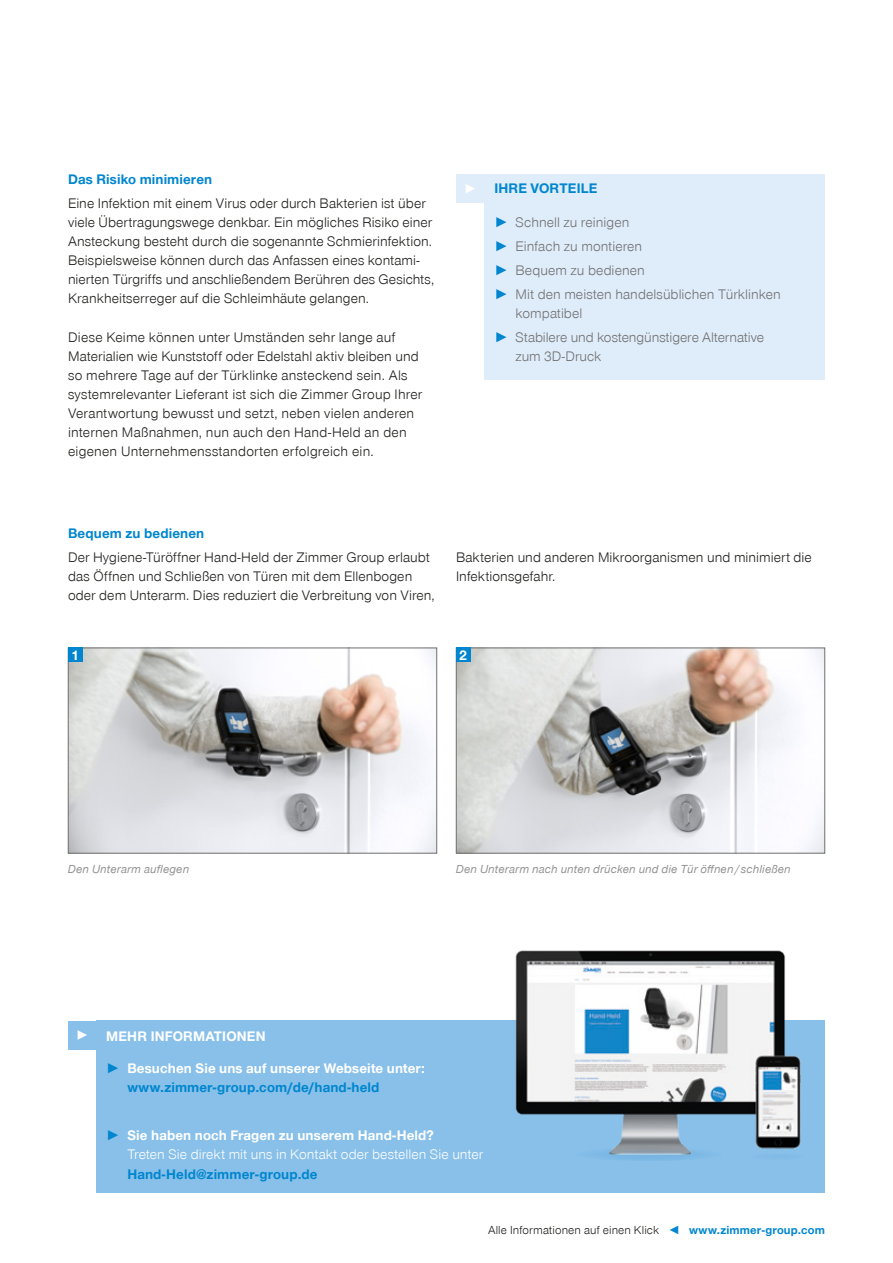
<style>
.page{position:relative;width:893px;height:1263px;background:#fff}
.page>*{position:absolute;margin:0;border:0;box-sizing:border-box;transform-origin:0 0}
.CB_AF_Fließtext_zent{font:700 14.4px "Zimmer Group Sans Global";color:#fff}
.BR_CB_AF_Fließtext_l{font:300 14.25px/19.2px "Zimmer Group Sans Global";letter-spacing:.01em;color:#1d1d1b}
.t1{font:300 14.25px/19.2px "Zimmer Group Sans Global";letter-spacing:.005em;color:#70706f}
.t2{font:300 14.25px/19px "Zimmer Group Sans Global";letter-spacing:.005em;color:#fff}
.CB_AF_Headline_9_5_1{font:700 14.25px/19.2px "Zimmer Group Sans Global";letter-spacing:.01em;color:#fff}
.BR_CB_AF_Fließtext_l-2{font:700 14.25px "Zimmer Group Sans Global";letter-spacing:.01em;color:#0086ce}
.BR_CB_AF_Headline_9{font:700 14.25px "Zimmer Group Sans Global";letter-spacing:.01em;color:#0086ce}
.BR_CB_AF_Seitenzahl{font:italic 12px "Zimmer Group Sans";letter-spacing:.015em;color:#939292}
.CB_AF_Seitenzahl_Ill{font:300 12px "Zimmer Group Sans Global";letter-spacing:.01em;color:#1d1d1b}
.s1{font-weight:700;color:#0086ce}
.s2{color:#0086ce}
.s3{font-weight:700}
</style>
<div class="page">
<img style="left:70px;top:650px;width:365px;height:201px">
<div style="left:68px;top:648px;width:369px;height:205px;border:1px solid #70706f"></div>
<img style="left:458px;top:650px;width:365px;height:201px">
<div style="left:456px;top:648px;width:369px;height:205px;border:1px solid #70706f"></div>
<div style="left:68px;top:648px;width:14px;height:14px;background:#0086ce"></div>
<div style="left:456px;top:648px;width:14px;height:14px;background:#0086ce"></div>
<div style="left:456px;top:174px;width:29px;height:29px;background:#dfecfa"></div>
<svg style="left:466px;top:184px;width:9px;height:9px"></svg>
<div style="left:485px;top:174px;width:340px;height:206px;background:#dfecfa"></div>
<div style="left:68px;top:1021px;width:29px;height:28px;background:#88c0e9"></div>
<svg style="left:78px;top:1030px;width:9px;height:10px"></svg>
<div style="left:97px;top:1021px;width:728px;height:172px;background:#88c0e9"></div>
<img style="left:509px;top:950px;width:299px;height:199px">
<svg style="left:573px;top:1147px;width:152px;height:14px"></svg>
<div style="left:749px;top:1153px;width:57px;height:7px;background:#83bce7;border-radius:50%"></div>
<p class="BR_CB_AF_Fließtext_l-2" style="left:68px;top:171px;width:146px">Das Risiko minimieren</p>
<p class="BR_CB_AF_Fließtext_l" style="left:68px;top:193px;width:368px">Eine Infektion mit einem Virus oder durch Bakterien ist über viele Übertragungswege denkbar. Ein mögliches Risiko einer Ansteckung besteht durch die sogenannte Schmierinfektion.<br>Beispielsweise können durch das Anfassen eines kontami&shy;nierten Türgriffs und anschließendem Berühren des Gesichts, Krankheitserreger auf die Schleimhäute gelangen.</p>
<p class="BR_CB_AF_Fließtext_l" style="left:68px;top:327px;width:356px">Diese Keime können unter Umständen sehr lange auf Materialien wie Kunststoff oder Edelstahl aktiv bleiben und so mehrere Tage auf der Türklinke ansteckend sein. Als systemrelevanter Lieferant ist sich die Zimmer Group Ihrer Verantwortung bewusst und setzt, neben vielen anderen internen Maßnahmen, nun auch den Hand-Held an den eigenen Unternehmensstandorten erfolgreich ein.</p>
<p class="BR_CB_AF_Fließtext_l-2" style="left:68px;top:524px;width:138px">Bequem zu bedienen</p>
<p class="BR_CB_AF_Headline_9" style="left:494px;top:180px;width:105px">IHRE VORTEILE</p>
<p class="t1" style="left:494px;top:212px;width:137px"><span class="s1">►</span> Schnell zu reinigen</p>
<p class="t1" style="left:494px;top:236px;width:149px"><span class="s1">►</span> Einfach zu montieren</p>
<p class="t1" style="left:494px;top:260px;width:152px"><span class="s1">►</span> Bequem zu bedienen</p>
<p class="t1" style="left:516px;top:284px;width:267px;text-indent:-21px"><span class="s1">►</span> Mit den meisten handelsüblichen Türklinken kompatibel</p>
<p class="t1" style="left:516px;top:327px;width:250px;text-indent:-21px"><span class="s1">►</span> Stabilere und kostengünstigere Alternative zum 3D-Druck</p>
<p class="BR_CB_AF_Fließtext_l" style="left:68px;top:547px;width:368px">Der Hygiene-Türöffner Hand-Held der Zimmer Group erlaubt das Öffnen und Schließen von Türen mit dem Ellenbogen oder dem Unterarm. Dies reduziert die Verbreitung von Viren,</p>
<p class="BR_CB_AF_Fließtext_l" style="left:456px;top:547px;width:357px">Bakterien und anderen Mikroorganismen und minimiert die<br>Infektionsgefahr.</p>
<p class="CB_AF_Fließtext_zent" style="left:71px;top:646px;width:10px">1</p>
<p class="CB_AF_Fließtext_zent" style="left:459px;top:646px;width:10px">2</p>
<p class="BR_CB_AF_Seitenzahl" style="left:68px;top:860px;width:123px">Den Unterarm auflegen</p>
<p class="BR_CB_AF_Seitenzahl" style="left:456px;top:860px;width:336px">Den Unterarm nach unten drücken und die Tür öffnen/ schließen</p>
<p class="CB_AF_Headline_9_5_1" style="left:106px;top:1027px;width:161px">MEHR INFORMATIONEN</p>
<p class="CB_AF_Headline_9_5_1" style="left:127px;top:1059px;width:299px;text-indent:-21px"><span class="s2">►</span> Besuchen Sie uns auf unserer Webseite unter: <span class="s2">www.zimmer-group.com/de/hand-held</span></p>
<p class="t2" style="left:127px;top:1126px;width:357px;text-indent:-21px"><span class="s1">►</span> <span class="s3">Sie haben noch Fragen zu unserem Hand-Held?<br></span>Treten Sie direkt mit uns in Kontakt oder bestellen Sie unter<br><span class="s1">Hand-Held@zimmer-group.de</span></p>
<p class="CB_AF_Seitenzahl_Ill" style="left:488px;top:1223px;width:338px">Alle Informationen auf einen Klick <span class="s1">◄ www.zimmer-group.com</span></p>
</div>
